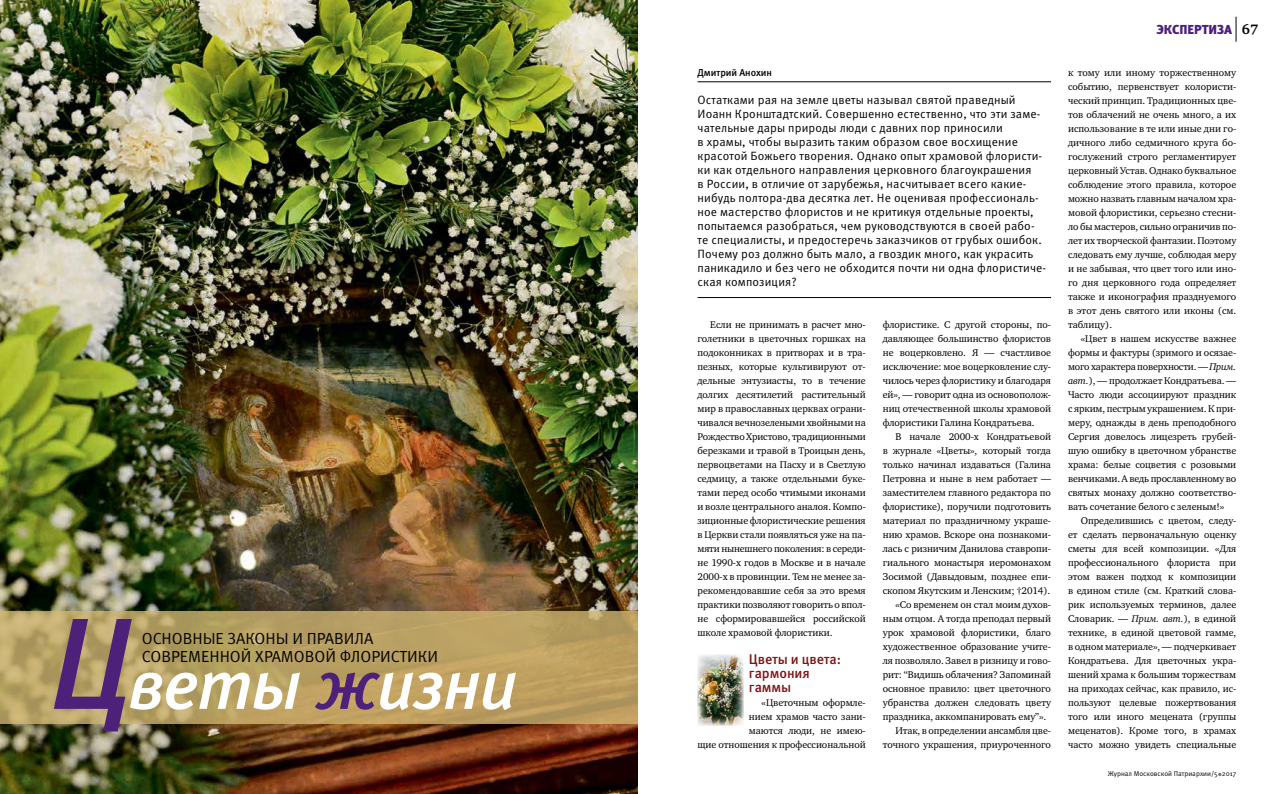
<style>
.page{position:relative;width:1276px;height:794px;background:#fff}
.page>*{position:absolute;margin:0;border:0;box-sizing:border-box;transform-origin:0 0}
.t1{font:italic 500 70px "Meta Pro";letter-spacing:-.03em;color:#fff}
.t2{font:16px/18px "Meta Pro";color:#000}
.t3{font:500 14px/14px "Meta Pro";letter-spacing:-.005em;color:#7f1416}
.t4{font:700 14px "Charter ITC";color:#000}
.t5{font:900 13px "Meta Pro";letter-spacing:-.005em;color:#4d207a}
.t6{font:12px/14px "Meta Pro";letter-spacing:.01em;color:#000}
.t7{font:10px/14px "Charter ITC";letter-spacing:-.005em;color:#000;text-align:justify}
.t8{font:500 10px "Meta Pro";letter-spacing:-.005em;color:#000}
.t9{font:7px "Meta Pro";color:#000}
.s1{font-size:130px;color:#4d207a}
.s2{color:#4d207a}
.s3{font-style:italic}
</style>
<div class="page">
<svg style="left:1235px;top:17px;width:1px;height:25px"></svg>
<img style="left:697px;top:654px;width:46px;height:72px">
<img style="left:0;top:0;width:638px;height:794px">
<hr style="left:697px;top:82px;width:354px;height:1px;background:#000">
<hr style="left:697px;top:297px;width:354px;height:1px;background:#000">
<svg style="left:0;top:611px;width:638px;height:112px;background:#baa163"></svg>
<h1 class="t1" style="left:49px;top:640px;width:470px"><span class="s1">Ц</span>веты <span class="s2">ж</span>изни</h1>
<h2 class="t2" style="left:142px;top:629px;width:298px">ОСНОВНЫЕ ЗАКОНЫ И ПРАВИЛА<br>СОВРЕМЕННОЙ ХРАМОВОЙ ФЛОРИСТИКИ</h2>
<p class="t8" style="left:697px;top:66px;width:76px">Дмитрий Анохин</p>
<p class="t6" style="left:697px;top:93px;width:350px">Остатками рая на земле цветы называл святой праведный Иоанн Кронштадтский. Совершенно естественно, что эти заме&shy;чательные дары природы люди с давних пор приносили<br>в храмы, чтобы выразить таким образом свое восхищение красотой Божьего творения. Однако опыт храмовой флористи&shy;ки как отдельного направления церковного благоукрашения<br>в России, в отличие от зарубежья, насчитывает всего какие&shy;нибудь полтора-два десятка лет. Не оценивая профессиональ&shy;ное мастерство флористов и не критикуя отдельные проекты, попытаемся разобраться, чем руководствуются в своей рабо&shy;те специалисты, и предостеречь заказчиков от грубых ошибок.<br>Почему роз должно быть мало, а гвоздик много, как украсить паникадило и без чего не обходится почти ни одна флористиче&shy;ская композиция?</p>
<p class="t7" style="left:697px;top:317px;width:170px;text-indent:13px">Если не принимать в расчет мно&shy;голетники в цветочных горшках на подоконниках в притворах и в тра&shy;пезных, которые культивируют от&shy;дельные энтузиасты, то в течение долгих десятилетий растительный мир в православных церквах ограни&shy;чивался вечнозелеными хвойными на Рождество Христово, традиционными березками и травой в Троицын день, первоцветами на Пасху и в Светлую седмицу, а также отдельными буке&shy;тами перед особо чтимыми иконами и возле центрального аналоя. Компо&shy;зиционные флористические решения в Церкви стали появляться уже на па&shy;мяти нынешнего поколения: в середи&shy;не 1990-х годов в Москве и в начале 2000-х в провинции. Тем не менее за&shy;рекомендовавшие себя за это время практики позволяют говорить о впол&shy;не сформировавшейся российской школе храмовой флористики.</p>
<h3 class="t3" style="left:749px;top:652px;width:94px">Цветы и цвета: гармония гаммы</h3>
<p class="t7" style="left:697px;top:695px;width:170px;text-align:right">«Цветочным оформле-<br>нием храмов часто зани-<br>маются люди, не имею-<br>щие отношения к профессиональной</p>
<p class="t7" style="left:883px;top:317px;width:170px">флористике. С другой стороны, по&shy;давляющее большинство флористов не воцерковлено. Я — счастливое исключение: мое воцерковление слу&shy;чилось через флористику и благодаря ей», — говорит одна из основополож&shy;ниц отечественной школы храмовой флористики Галина Кондратьева.</p>
<p class="t7" style="left:895px;top:429px;width:157px">В начале 2000-х Кондратьевой</p>
<p class="t7" style="left:883px;top:443px;width:170px">в журнале «Цветы», который тогда</p>
<p class="t7" style="left:883px;top:457px;width:170px">только начинал издаваться (Галина</p>
<p class="t7" style="left:883px;top:471px;width:170px">Петровна и ныне в нем работает —</p>
<p class="t7" style="left:883px;top:485px;width:170px">заместителем главного редактора по</p>
<p class="t7" style="left:883px;top:499px;width:170px">флористике), поручили подготовить</p>
<p class="t7" style="left:883px;top:513px;width:170px">материал по праздничному украше-</p>
<p class="t7" style="left:883px;top:527px;width:170px">нию храмов. Вскоре она познакоми-</p>
<p class="t7" style="left:883px;top:541px;width:170px">лась с ризничим Данилова ставропи-</p>
<p class="t7" style="left:883px;top:555px;width:170px">гиального монастыря иеромонахом</p>
<p class="t7" style="left:883px;top:569px;width:170px">Зосимой (Давыдовым, позднее епи-</p>
<p class="t7" style="left:883px;top:583px;width:169px">скопом Якутским и Ленским; †2014).</p>
<p class="t7" style="left:895px;top:597px;width:157px">«Со временем он стал моим духов-</p>
<p class="t7" style="left:883px;top:611px;width:170px">ным отцом. А тогда преподал первый</p>
<p class="t7" style="left:883px;top:625px;width:170px">урок храмовой флористики, благо</p>
<p class="t7" style="left:883px;top:639px;width:170px">художественное образование учите-</p>
<p class="t7" style="left:883px;top:653px;width:170px">ля позволяло. Завел в ризницу и гово-</p>
<p class="t7" style="left:883px;top:667px;width:170px">рит: “Видишь облачения? Запоминай</p>
<p class="t7" style="left:883px;top:681px;width:170px">основное правило: цвет цветочного</p>
<p class="t7" style="left:883px;top:695px;width:170px">убранства должен следовать цвету</p>
<p class="t7" style="left:883px;top:709px;width:165px">праздника, аккомпанировать ему”».</p>
<p class="t7" style="left:895px;top:723px;width:157px">Итак, в определении ансамбля цве-</p>
<p class="t7" style="left:883px;top:737px;width:170px">точного украшения, приуроченного</p>
<h3 class="t5" style="left:1156px;top:21px;width:77px">ЭКСПЕРТИЗА</h3>
<h3 class="t4" style="left:1242px;top:20px;width:18px">67</h3>
<p class="t7" style="left:1068px;top:65px;width:170px">к тому или иному торжественному событию, первенствует колористи&shy;ческий принцип. Традиционных цве&shy;тов облачений не очень много, а их использование в те или иные дни го&shy;дичного либо седмичного круга бо&shy;гослужений строго регламентирует церковный Устав. Однако буквальное соблюдение этого правила, которое можно назвать главным началом хра&shy;мовой флористики, серьезно стесни&shy;ло бы мастеров, сильно ограничив по&shy;лет их творческой фантазии. Поэтому следовать ему лучше, соблюдая меру и не забывая, что цвет того или ино&shy;го дня церковного года определяет также и иконография празднуемого в этот день святого или иконы (см. таблицу).</p>
<p class="t7" style="left:1068px;top:331px;width:170px;text-indent:13px">«Цвет в нашем искусстве важнее формы и фактуры (зримого и осязае&shy;мого характера поверхности. — <span class="s3">Прим. авт.</span>), — продолжает Кондратьева. — Часто люди ассоциируют праздник с ярким, пестрым украшением. К при&shy;меру, однажды в день преподобного Сергия довелось лицезреть грубей&shy;шую ошибку в цветочном убранстве храма: белые соцветия с розовыми венчиками. А ведь прославленному во святых монаху должно соответство&shy;вать сочетание белого с зеленым!»</p>
<p class="t7" style="left:1068px;top:513px;width:170px;text-indent:13px">Определившись с цветом, следу&shy;ет сделать первоначальную оценку сметы для всей композиции. «Для профессионального флориста при этом важен подход к композиции в едином стиле (см. Краткий слова&shy;рик используемых терминов, далее Словарик. — <span class="s3">Прим. авт.</span>), в единой технике, в единой цветовой гамме, в одном материале», — подчеркивает Кондратьева. Для цветочных укра&shy;шений храма к большим торжествам на приходах сейчас, как правило, ис&shy;пользуют целевые пожертвования того или иного мецената (группы меценатов). Кроме того, в храмах часто можно увидеть специальные</p>
<p class="t9" style="left:1107px;top:769px;width:130px">Журнал Московской Патриархии/5 2017</p>
</div>
